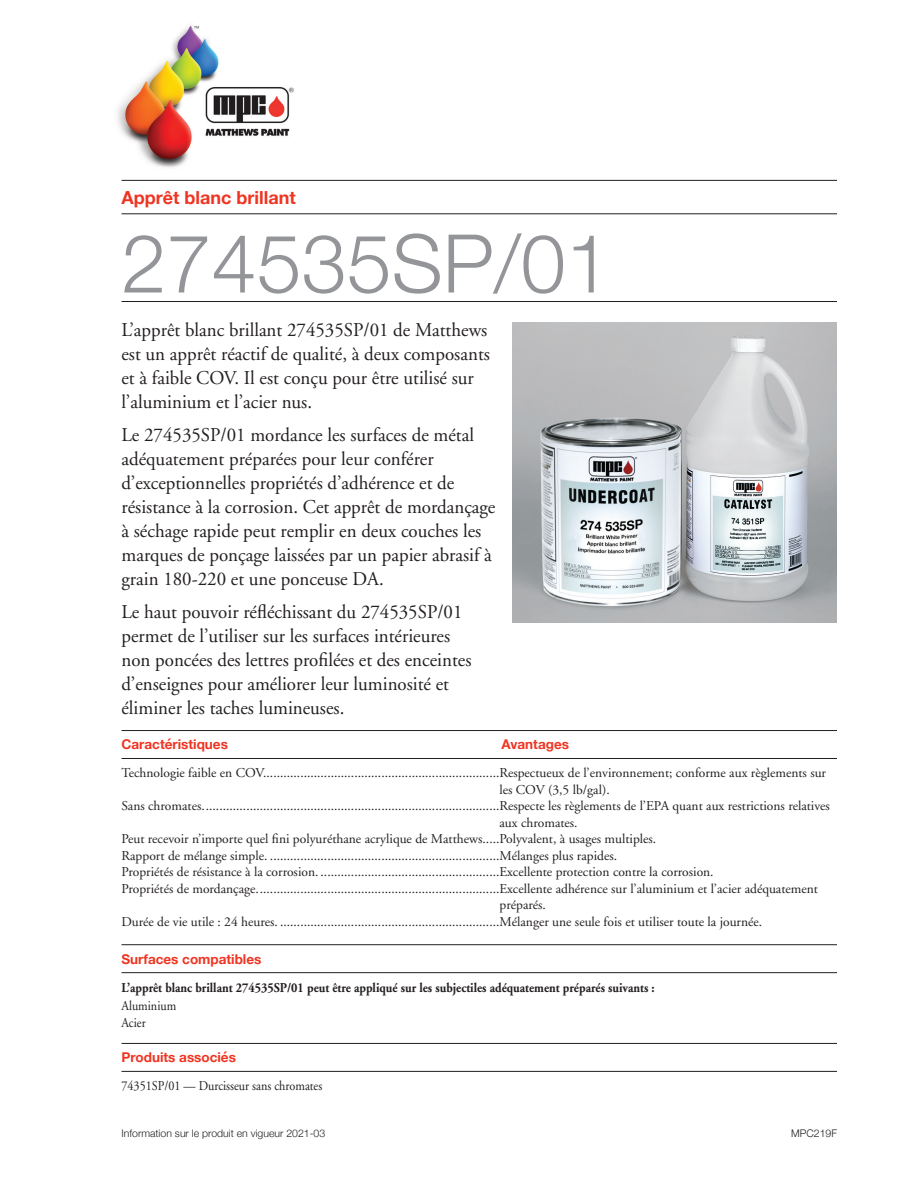
<style>
.page{position:relative;width:918px;height:1188px;background:#fff}
.page>*{position:absolute;margin:0;border:0;box-sizing:border-box;transform-origin:0 0}
.t1{font:300 81px "Helvetica Neue";color:#939598}
.t2{font:19.5px/24px "Adobe Garamond";color:#231f20}
.t3{font:700 18px "Helvetica Neue";color:#ef3522}
.Features_text_w_o_ru{font:13.5px/16.5px "Adobe Garamond";color:#231f20}
.Features_text_w_o_ru-2{font:700 13.5px "Adobe Garamond";color:#231f20;scale:.9 1}
.t4{font:700 13.5px "Helvetica Neue";color:#ef3522}
.Features_text_w_o_ru-3{font:13.5px "Adobe Garamond";color:#231f20;scale:.9 1}
.Effective_Date{font:300 10.5px "Helvetica Neue";color:#231f20}
</style>
<div class="page">
<hr style="left:122px;top:180px;width:715px;height:1px;background:#231f20">
<hr style="left:122px;top:213px;width:715px;height:1px;background:#231f20">
<hr style="left:122px;top:301px;width:715px;height:1px;background:#231f20">
<img style="left:117px;top:25px;width:177px;height:143px">
<img style="left:513px;top:322px;width:324px;height:300px">
<hr style="left:122px;top:730px;width:715px;height:1px;background:#231f20">
<hr style="left:122px;top:758px;width:715px;height:1px;background:#231f20">
<hr style="left:122px;top:1043px;width:715px;height:1px;background:#231f20">
<hr style="left:122px;top:1071px;width:715px;height:1px;background:#231f20">
<hr style="left:122px;top:944px;width:715px;height:1px;background:#231f20">
<hr style="left:122px;top:972px;width:715px;height:1px;background:#231f20">
<p class="t3" style="left:122px;top:184px;width:176px">Apprêt blanc brillant</p>
<p class="t1" style="left:122px;top:198px;width:491px">274535SP/01</p>
<p class="t2" style="left:122px;top:319px;width:370px">L’apprêt blanc brillant 274535SP/01 de Matthews est un apprêt réactif de qualité, à deux composants et à faible COV. Il est conçu pour être utilisé sur l’aluminium et l’acier nus.</p>
<p class="t2" style="left:122px;top:423px;width:375px">Le 274535SP/01 mordance les surfaces de métal adéquatement préparées pour leur conférer d’exceptionnelles propriétés d’adhérence et de résistance à la corrosion. Cet apprêt de mordançage à séchage rapide peut remplir en deux couches les marques de ponçage laissées par un papier abrasif à grain 180-220 et une ponceuse DA.</p>
<p class="t2" style="left:122px;top:600px;width:352px">Le haut pouvoir réfléchissant du 274535SP/01 permet de l’utiliser sur les surfaces intérieures non poncées des lettres profilées et des enceintes d’enseignes pour améliorer leur luminosité et éliminer les taches lumineuses.</p>
<p class="t4" style="left:122px;top:734px;width:108px">Caractéristiques</p>
<p class="Features_text_w_o_ru" style="left:500px;top:765px;width:328px;text-indent:-378px">Technologie faible en COV......................................................................Respectueux de l’environnement; conforme aux règlements sur les COV (3,5 lb/gal).</p>
<p class="Features_text_w_o_ru" style="left:500px;top:798px;width:332px;text-indent:-378px">Sans chromates........................................................................................Respecte les règlements de l’EPA quant aux restrictions relatives aux chromates.</p>
<p class="Features_text_w_o_ru" style="left:122px;top:831px;width:536px">Peut recevoir n’importe quel fini polyuréthane acrylique de Matthews.....Polyvalent, à usages multiples.</p>
<p class="Features_text_w_o_ru" style="left:122px;top:848px;width:497px">Rapport de mélange simple. ....................................................................Mélanges plus rapides.</p>
<p class="Features_text_w_o_ru" style="left:122px;top:864px;width:594px">Propriétés de résistance à la corrosion. .....................................................Excellente protection contre la corrosion.</p>
<p class="Features_text_w_o_ru" style="left:500px;top:881px;width:320px;text-indent:-378px">Propriétés de mordançage........................................................................Excellente adhérence sur l’aluminium et l’acier adéquatement préparés.</p>
<p class="Features_text_w_o_ru" style="left:122px;top:914px;width:642px">Durée de vie utile : 24 heures. .................................................................Mélanger une seule fois et utiliser toute la journée.</p>
<p class="t4" style="left:502px;top:734px;width:69px">Avantages</p>
<p class="t4" style="left:122px;top:948px;width:141px">Surfaces compatibles</p>
<p class="Features_text_w_o_ru-2" style="left:122px;top:980px;width:594px">L’apprêt blanc brillant 274535SP/01 peut être appliqué sur les subjectiles adéquatement préparés suivants :</p>
<p class="Features_text_w_o_ru-3" style="left:122px;top:999px;width:62px">Aluminium</p>
<p class="Features_text_w_o_ru-3" style="left:122px;top:1015px;width:28px">Acier</p>
<p class="t4" style="left:122px;top:1047px;width:116px">Produits associés</p>
<p class="Features_text_w_o_ru-3" style="left:122px;top:1079px;width:225px">74351SP/01 — Durcisseur sans chromates</p>
<p class="Effective_Date" style="left:122px;top:1124px;width:205px">Information sur le produit en vigueur 2021-03</p>
<p class="Effective_Date" style="left:791px;top:1124px;width:47px">MPC219F</p>
</div>
